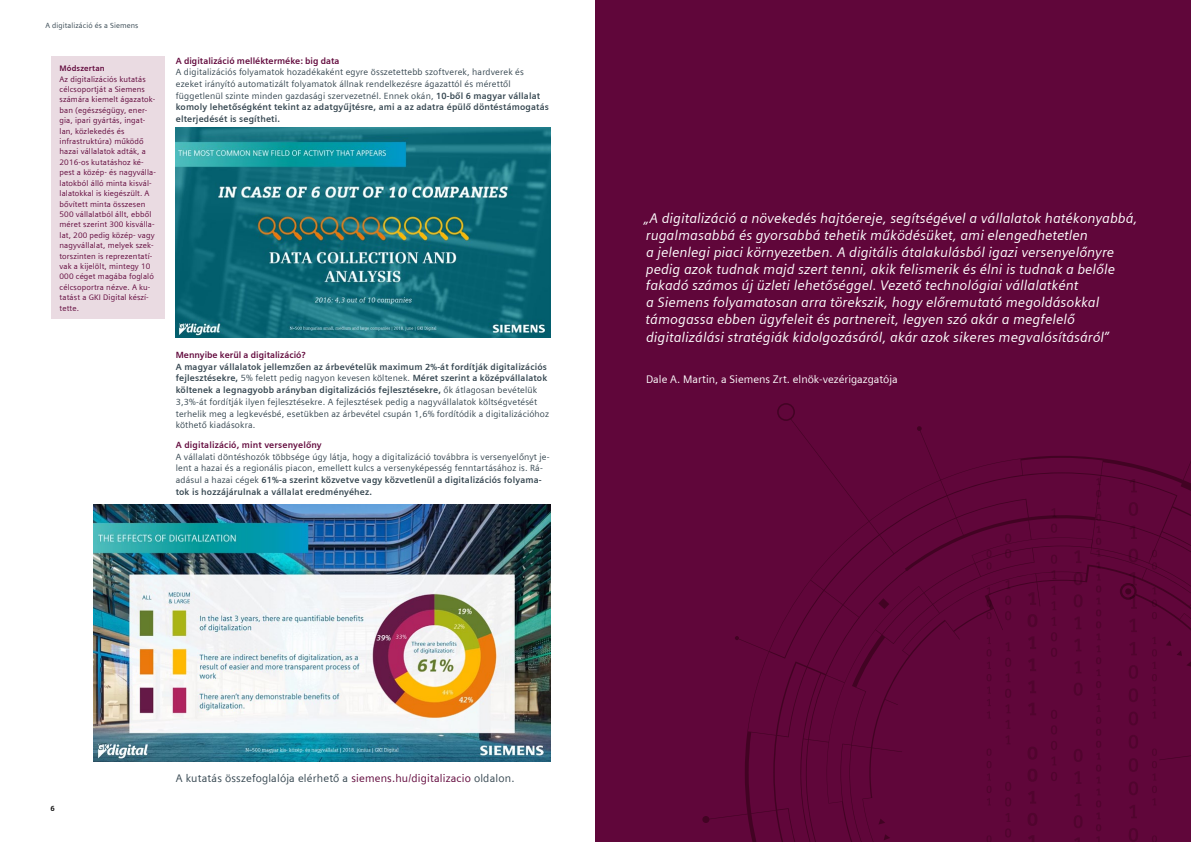
<style>
.page{position:relative;width:1191px;height:842px;background:#fff}
.page>*{position:absolute;margin:0;border:0;box-sizing:border-box;transform-origin:0 0}
._02__Subhead_Intro{font:italic 14px/17px "Siemens Sans";color:#fff}
.t1{font:11px "Siemens Sans";letter-spacing:.015em;color:#34454f}
._02__Subhead_Intro-2{font:11px "Siemens Sans";color:#fff}
.t2{font:9px/11.7px "Siemens Sans";letter-spacing:.015em;color:#34454f}
._04__Body_text_headl{font:700 9px "Siemens Sans";color:#60063a}
.t3{font:8px/10.4px "Siemens Sans";letter-spacing:.015em;color:#60063a}
._04__Body_text_headl-2{font:700 8px "Siemens Sans";letter-spacing:.015em;color:#60063a}
.t4{font:7.5px "Siemens Sans";letter-spacing:.015em;color:#34454f}
.t5{font:700 7.5px "Siemens Sans";color:#000}
.s1{font-weight:700}
.s2{color:#60063a}
</style>
<div class="page">
<img style="left:176px;top:128px;width:374px;height:210px">
<div style="left:595px;top:0;width:596px;height:842px;background:#60063a"></div>
<div style="left:51px;top:57px;width:113px;height:262px;background:#eadbe2"></div>
<svg style="left:707px;top:421px;width:484px;height:421px"></svg>
<svg style="left:777px;top:403px;width:18px;height:18px"></svg>
<svg style="left:917px;top:426px;width:4px;height:5px"></svg>
<div style="left:702px;top:816px;width:7px;height:7px;background:#420323;border-radius:50%"></div>
<svg style="left:735px;top:636px;width:4px;height:4px"></svg>
<svg style="left:878px;top:598px;width:11px;height:11px"></svg>
<svg style="left:1165px;top:640px;width:26px;height:27px"></svg>
<svg style="left:878px;top:819px;width:7px;height:5px"></svg>
<svg style="left:883px;top:834px;width:7px;height:6px"></svg>
<svg style="left:1028px;top:592px;width:8px;height:13px"></svg>
<svg style="left:1027px;top:614px;width:10px;height:13px"></svg>
<svg style="left:1028px;top:636px;width:8px;height:13px"></svg>
<svg style="left:1028px;top:658px;width:8px;height:13px"></svg>
<svg style="left:1028px;top:680px;width:8px;height:13px"></svg>
<svg style="left:1028px;top:703px;width:8px;height:12px"></svg>
<svg style="left:1027px;top:746px;width:10px;height:14px"></svg>
<svg style="left:1027px;top:769px;width:10px;height:13px"></svg>
<svg style="left:1028px;top:791px;width:8px;height:13px"></svg>
<svg style="left:1027px;top:813px;width:10px;height:13px"></svg>
<svg style="left:1028px;top:835px;width:8px;height:7px"></svg>
<svg style="left:1005px;top:533px;width:6px;height:10px"></svg>
<svg style="left:1005px;top:549px;width:6px;height:9px"></svg>
<svg style="left:1005px;top:580px;width:5px;height:9px"></svg>
<svg style="left:1005px;top:596px;width:6px;height:9px"></svg>
<svg style="left:1005px;top:611px;width:6px;height:9px"></svg>
<svg style="left:1005px;top:642px;width:5px;height:9px"></svg>
<svg style="left:1005px;top:658px;width:6px;height:9px"></svg>
<svg style="left:1005px;top:673px;width:5px;height:9px"></svg>
<svg style="left:1005px;top:689px;width:6px;height:9px"></svg>
<svg style="left:1005px;top:704px;width:5px;height:9px"></svg>
<svg style="left:1005px;top:720px;width:5px;height:9px"></svg>
<svg style="left:1005px;top:735px;width:5px;height:9px"></svg>
<svg style="left:1005px;top:782px;width:6px;height:9px"></svg>
<svg style="left:1005px;top:797px;width:6px;height:9px"></svg>
<svg style="left:1005px;top:813px;width:5px;height:9px"></svg>
<svg style="left:1005px;top:828px;width:6px;height:10px"></svg>
<svg style="left:986px;top:550px;width:5px;height:20px"></svg>
<svg style="left:986px;top:587px;width:5px;height:32px"></svg>
<svg style="left:986px;top:637px;width:5px;height:19px"></svg>
<svg style="left:986px;top:662px;width:5px;height:56px"></svg>
<svg style="left:986px;top:748px;width:5px;height:32px"></svg>
<svg style="left:986px;top:786px;width:5px;height:19px"></svg>
<svg style="left:986px;top:835px;width:5px;height:7px"></svg>
<svg style="left:1152px;top:550px;width:5px;height:20px"></svg>
<svg style="left:1152px;top:587px;width:5px;height:32px"></svg>
<svg style="left:1152px;top:637px;width:5px;height:19px"></svg>
<svg style="left:1152px;top:662px;width:5px;height:56px"></svg>
<svg style="left:1152px;top:748px;width:5px;height:32px"></svg>
<svg style="left:1152px;top:786px;width:5px;height:19px"></svg>
<svg style="left:1152px;top:835px;width:5px;height:7px"></svg>
<svg style="left:1074px;top:550px;width:7px;height:13px"></svg>
<svg style="left:1073px;top:572px;width:9px;height:13px"></svg>
<svg style="left:1073px;top:594px;width:9px;height:13px"></svg>
<svg style="left:1074px;top:616px;width:7px;height:13px"></svg>
<svg style="left:1074px;top:639px;width:7px;height:12px"></svg>
<svg style="left:1074px;top:661px;width:7px;height:12px"></svg>
<svg style="left:1073px;top:683px;width:9px;height:13px"></svg>
<svg style="left:1073px;top:749px;width:9px;height:13px"></svg>
<svg style="left:1074px;top:771px;width:7px;height:13px"></svg>
<svg style="left:1074px;top:793px;width:7px;height:13px"></svg>
<svg style="left:1073px;top:815px;width:9px;height:13px"></svg>
<svg style="left:1074px;top:837px;width:7px;height:5px"></svg>
<svg style="left:1096px;top:478px;width:5px;height:364px"></svg>
<svg style="left:1051px;top:508px;width:5px;height:9px"></svg>
<svg style="left:1050px;top:523px;width:7px;height:10px"></svg>
<svg style="left:1050px;top:555px;width:7px;height:9px"></svg>
<svg style="left:1051px;top:570px;width:5px;height:9px"></svg>
<svg style="left:1051px;top:586px;width:5px;height:9px"></svg>
<svg style="left:1051px;top:601px;width:5px;height:9px"></svg>
<svg style="left:1051px;top:617px;width:5px;height:9px"></svg>
<svg style="left:1050px;top:632px;width:7px;height:9px"></svg>
<svg style="left:1050px;top:648px;width:7px;height:9px"></svg>
<svg style="left:1050px;top:710px;width:7px;height:9px"></svg>
<svg style="left:1050px;top:725px;width:7px;height:9px"></svg>
<svg style="left:1050px;top:741px;width:7px;height:9px"></svg>
<svg style="left:1051px;top:756px;width:5px;height:9px"></svg>
<svg style="left:1050px;top:772px;width:7px;height:9px"></svg>
<svg style="left:1129px;top:479px;width:7px;height:13px"></svg>
<svg style="left:1128px;top:502px;width:10px;height:14px"></svg>
<svg style="left:1129px;top:525px;width:7px;height:14px"></svg>
<svg style="left:1128px;top:549px;width:10px;height:13px"></svg>
<svg style="left:1119px;top:572px;width:17px;height:37px"></svg>
<svg style="left:1129px;top:619px;width:7px;height:13px"></svg>
<svg style="left:1129px;top:642px;width:7px;height:13px"></svg>
<svg style="left:1128px;top:665px;width:10px;height:14px"></svg>
<svg style="left:1128px;top:688px;width:10px;height:14px"></svg>
<svg style="left:1128px;top:711px;width:10px;height:14px"></svg>
<svg style="left:1128px;top:735px;width:10px;height:14px"></svg>
<svg style="left:1128px;top:758px;width:10px;height:14px"></svg>
<svg style="left:1128px;top:781px;width:10px;height:14px"></svg>
<svg style="left:1129px;top:805px;width:7px;height:13px"></svg>
<svg style="left:1128px;top:828px;width:10px;height:14px"></svg>
<img style="left:94px;top:504px;width:457px;height:257px">
<p class="t4" style="left:45px;top:22px;width:95px">A digitalizáció és a Siemens</p>
<p class="_04__Body_text_headl-2" style="left:60px;top:64px;width:47px">Módszertan</p>
<p class="t3" style="left:60px;top:74px;width:98px">Az digitalizációs kutatás célcsoportját a Siemens számára kiemelt ágazatok&shy;ban (egészségügy, ener&shy;gia, ipari gyártás, ingat&shy;lan, közlekedés és infrastruktúra) működő hazai vállalatok adták, a<br>2016-os kutatáshoz ké&shy;pest a közép- és nagyválla&shy;latokból álló minta kisvál&shy;lalatokkal is kiegészült. A bővített minta összesen<br>500 vállalatból állt, ebből méret szerint 300 kisválla&shy;lat, 200 pedig közép- vagy nagyvállalat, melyek szek&shy;torszinten is reprezentatí&shy;vak a kijelölt, mintegy 10<br>000 céget magába foglaló célcsoportra nézve. A ku&shy;tatást a GKI Digital készí&shy;tette.</p>
<p class="_04__Body_text_headl" style="left:176px;top:55px;width:165px">A digitalizáció mellékterméke: big data</p>
<p class="t2" style="left:176px;top:66px;width:374px">A digitalizációs folyamatok hozadékaként egyre összetettebb szoftverek, hardverek és ezeket irányító automatizált folyamatok állnak rendelkezésre ágazattól és mérettől függetlenül szinte minden gazdasági szervezetnél. Ennek okán, <span class="s1">10-ből 6 magyar vállalat komoly lehetőségként tekint az adatgyűjtésre, ami a az adatra épülő döntéstámogatás elterjedését is segítheti.</span></p>
<p class="_04__Body_text_headl" style="left:176px;top:350px;width:131px">Mennyibe kerül a digitalizáció?</p>
<p class="t2" style="left:176px;top:361px;width:375px"><span class="s1">A magyar vállalatok jellemzően az árbevételük maximum 2%-át fordítják digitalizációs fejlesztésekre,</span> 5% felett pedig nagyon kevesen költenek. <span class="s1">Méret szerint a középvállalatok költenek a legnagyobb arányban digitalizációs fejlesztésekre,</span> ők átlagosan bevételük 3,3%-át fordítják ilyen fejlesztésekre. A fejlesztések pedig a nagyvállalatok költségvetését terhelik meg a legkevésbé, esetükben az árbevétel csupán 1,6% fordítódik a digitalizációhoz köthető kiadásokra.</p>
<p class="_04__Body_text_headl" style="left:176px;top:440px;width:147px">A digitalizáció, mint versenyelőny</p>
<p class="t2" style="left:176px;top:451px;width:375px">A vállalati döntéshozók többsége úgy látja, hogy a digitalizáció továbbra is versenyelőnyt je&shy;lent a hazai és a regionális piacon, emellett kulcs a versenyképesség fenntartásához is. Rá&shy;adásul a hazai cégek <span class="s1">61%-a szerint közvetve vagy közvetlenül a digitalizációs folyama&shy;tok is hozzájárulnak a vállalat eredményéhez.</span></p>
<p class="_02__Subhead_Intro" style="left:644px;top:210px;width:495px">„A digitalizáció a növekedés hajtóereje, segítségével a vállalatok hatékonyabbá, rugalmasabbá és gyorsabbá tehetik működésüket, ami elengedhetetlen<br>a jelenlegi piaci környezetben. A digitális átalakulásból igazi versenyelőnyre pedig azok tudnak majd szert tenni, akik felismerik és élni is tudnak a belőle fakadó számos új üzleti lehetőséggel. Vezető technológiai vállalatként<br>a Siemens folyamatosan arra törekszik, hogy előremutató megoldásokkal támogassa ebben ügyfeleit és partnereit, legyen szó akár a megfelelő digitalizálási stratégiák kidolgozásáról, akár azok sikeres megvalósításáról”</p>
<p class="_02__Subhead_Intro-2" style="left:646px;top:373px;width:253px">Dale A. Martin, a Siemens Zrt. elnök-vezérigazgatója</p>
<p class="t5" style="left:51px;top:804px;width:6px">6</p>
<p class="t1" style="left:176px;top:772px;width:340px">A kutatás összefoglalója elérhető a <span class="s2">siemens.hu/digitalizacio</span> oldalon.</p>
</div>
